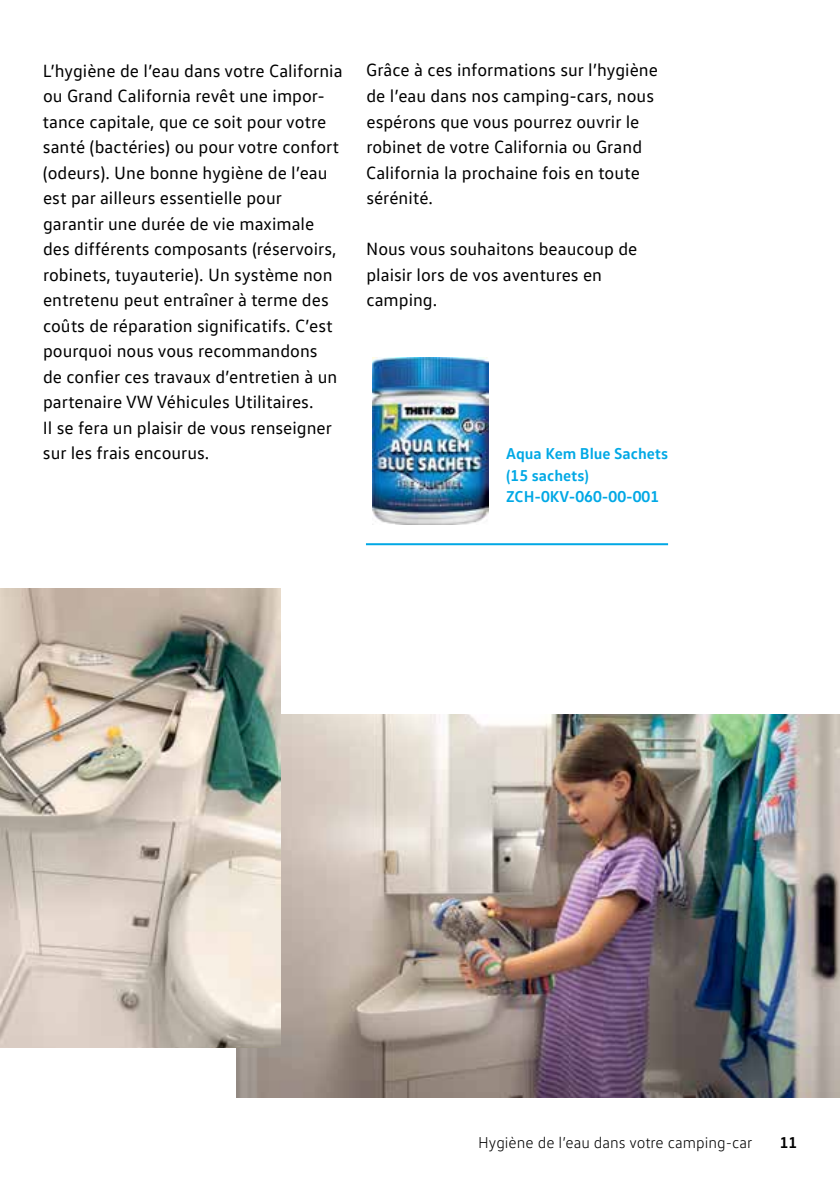
<style>
.page{position:relative;width:840px;height:1191px;background:#fff}
.page>*{position:absolute;margin:0;border:0;box-sizing:border-box;transform-origin:0 0}
.t1{font:18px/25.6px "VW Text";color:#000}
.t2{font:700 16px/21.2px "VW Text";color:#00a8e5}
.t3{font:300 16px "VW Text";color:#000}
.t4{font:700 16px "VW Text";color:#000}
</style>
<div class="page">
<img style="left:236px;top:714px;width:603px;height:383px">
<img style="left:372px;top:357px;width:116px;height:168px">
<img style="left:0;top:588px;width:280px;height:459px">
<hr style="left:366px;top:543px;width:301px;height:2px;background:#00a8e5">
<p class="t1" style="left:42px;top:57px;width:301px">L’hygiène de l’eau dans votre California ou Grand California revêt une impor&shy;tance capitale, que ce soit pour votre santé (bactéries) ou pour votre confort (odeurs). Une bonne hygiène de l’eau est par ailleurs essentielle pour garantir une durée de vie maximale des différents composants (réservoirs, robinets, tuyauterie). Un système non entretenu peut entraîner à terme des coûts de réparation significatifs. C’est pourquoi nous vous recommandons<br>de confier ces travaux d’entretien à un partenaire VW Véhicules Utilitaires.<br>Il se fera un plaisir de vous renseigner sur les frais encourus.</p>
<p class="t1" style="left:366px;top:57px;width:293px">Grâce à ces informations sur l’hygiène de l’eau dans nos camping-cars, nous espérons que vous pourrez ouvrir le robinet de votre California ou Grand<br>California la prochaine fois en toute sérénité.</p>
<p class="t1" style="left:366px;top:236px;width:272px">Nous vous souhaitons beaucoup de plaisir lors de vos aventures en camping.</p>
<p class="t2" style="left:506px;top:442px;width:163px">Aqua Kem Blue Sachets (15 sachets)<br>ZCH-0KV-060-00-001</p>
<p class="t3" style="left:478px;top:1133px;width:275px">Hygiène de l’eau dans votre camping-car</p>
<p class="t4" style="left:779px;top:1132px;width:19px">11</p>
</div>
